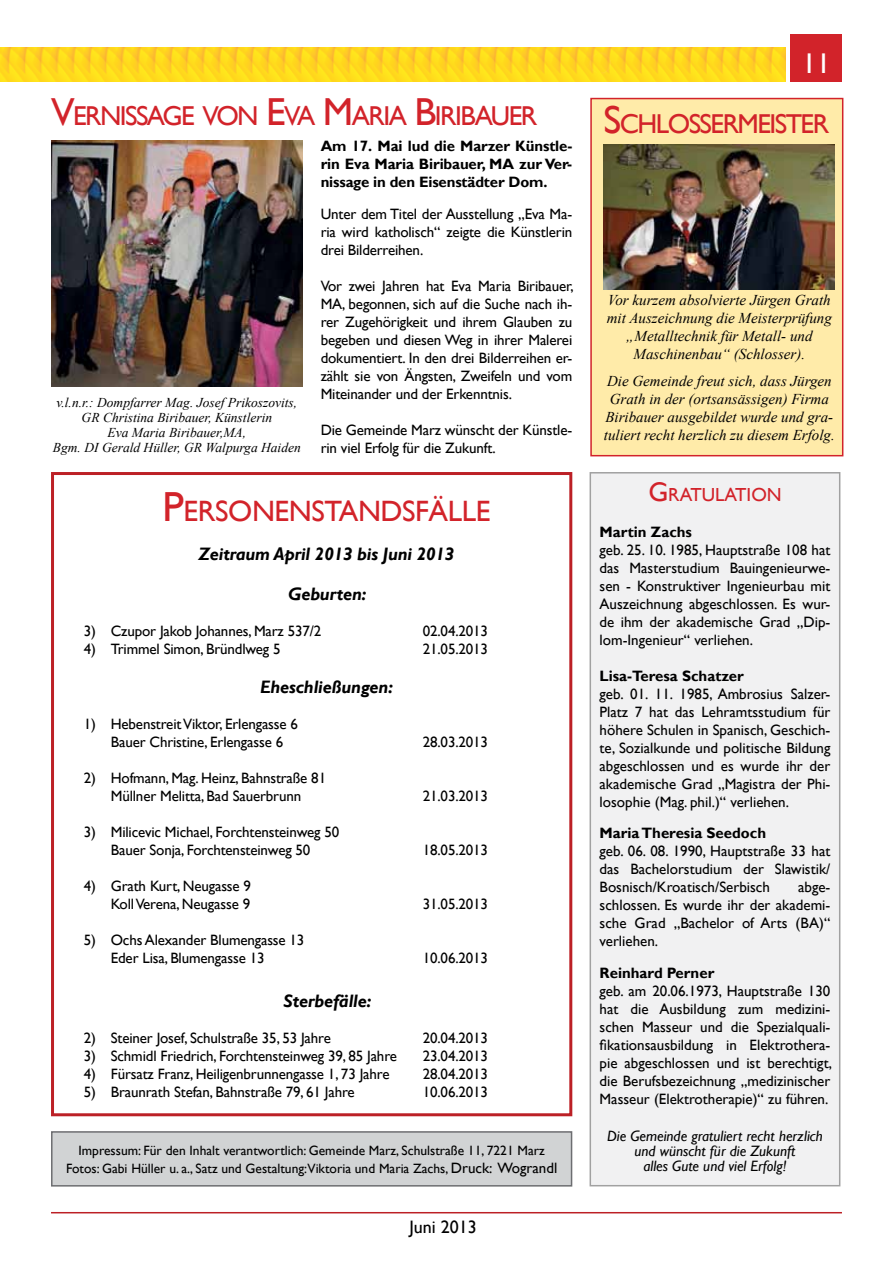
<style>
.page{position:relative;width:893px;height:1263px;background:#fff}
.page>*{position:absolute;margin:0;border:0;box-sizing:border-box;transform-origin:0 0}
.t1{font:29.4px "Gill Sans";letter-spacing:-.015em;color:#d2232a}
.t2{font:28.5px "Gill Sans";color:#fff}
.t3{font:27.3px "Gill Sans";letter-spacing:-.055em;color:#d2232a}
.t4{font:18.9px "Gill Sans";color:#d2232a}
.t5{font:italic 700 18px/39.6px "Gill Sans";letter-spacing:-.01em;color:#000;text-align:center}
.t6{font:18px "Gill Sans";color:#000}
.t7{font:15px/18px "Gill Sans";letter-spacing:-.01em;color:#000;text-align:justify}
.t8{font:italic 15px/18px "Times New Roman";color:#000;text-align:center}
.t9{font:700 15px/18px "Gill Sans";color:#000;text-align:justify}
.t10{font:italic 15px/15px "Gill Sans";color:#000;text-align:center}
.t11{font:13.5px/18px "Gill Sans";color:#000;text-align:center}
.t12{font:italic 13.5px/15px "Times New Roman";color:#000;text-align:center}
.s1{font-size:39px}
.s2{font-size:42px}
.s3{font-size:15px}
.s4{font-size:27px}
</style>
<div class="page">
<hr style="left:51px;top:1212px;width:791px;height:1px;background:#bc2026">
<img style="left:0;top:48px;width:786px;height:34px">
<div style="left:590px;top:98px;width:253px;height:358px;background:#ffeba9;border:2px solid #d2232a"></div>
<div style="left:791px;top:34px;width:51px;height:47px;background:#d2232a"></div>
<div style="left:51px;top:472px;width:521px;height:644px;border:3px solid #bc2026"></div>
<div style="left:590px;top:473px;width:250px;height:713px;background:#f1f1f2"></div>
<div style="left:590px;top:472px;width:250px;height:714px;border:2px solid #a1a1a1"></div>
<div style="left:52px;top:1132px;width:520px;height:54px;background:#d1d3d4"></div>
<div style="left:51px;top:1131px;width:521px;height:55px;border:2px solid #6d6e71"></div>
<img style="left:51px;top:140px;width:252px;height:247px">
<img style="left:604px;top:145px;width:231px;height:144px">
<h3 class="t3" style="left:51px;top:100px;width:488px"><span class="s1">V</span>ERNISSAGE VON <span class="s1">E</span>VA <span class="s1">M</span>ARIA <span class="s1">B</span>IRIBAUER</h3>
<p class="t9" style="left:321px;top:137px;width:253px">Am 17. Mai lud die Marzer Künstle&shy;rin Eva Maria Biribauer, MA zur Ver&shy;nissage in den Eisenstädter Dom.</p>
<p class="t7" style="left:321px;top:205px;width:253px">Unter dem Titel der Ausstellung „Eva Ma&shy;ria wird katholisch“ zeigte die Künstlerin drei Bilderreihen.</p>
<p class="t7" style="left:321px;top:277px;width:255px">Vor zwei Jahren hat Eva Maria Biribauer, MA, begonnen, sich auf die Suche nach ih&shy;rer Zugehörigkeit und ihrem Glauben zu begeben und diesen Weg in ihrer Malerei dokumentiert. In den drei Bilderreihen er&shy;zählt sie von Ängsten, Zweifeln und vom Miteinander und der Erkenntnis.</p>
<p class="t7" style="left:321px;top:421px;width:253px">Die Gemeinde Marz wünscht der Künstle&shy;rin viel Erfolg für die Zukunft.</p>
<p class="t12" style="left:53px;top:395px;width:249px">v.l.n.r.: Dompfarrer Mag. Josef Prikoszovits, GR Christina Biribauer, Künstlerin<br>Eva Maria Biribauer,MA,<br>Bgm. DI Gerald Hüller, GR Walpurga Haiden</p>
<h1 class="t1" style="left:163px;top:494px;width:329px"><span class="s2">P</span>ERSONENSTANDSFÄLLE</h1>
<p class="t5" style="left:199px;top:535px;width:257px">Zeitraum April 2013 bis Juni 2013<br>Geburten:</p>
<p class="t7" style="left:84px;top:622px;width:239px">3) Czupor Jakob Johannes, Marz 537/2</p>
<p class="t7" style="left:423px;top:622px;width:67px">02.04.2013</p>
<p class="t7" style="left:84px;top:640px;width:198px">4) Trimmel Simon, Bründlweg 5</p>
<p class="t7" style="left:423px;top:640px;width:67px">21.05.2013</p>
<p class="t5" style="left:260px;top:668px;width:135px">Eheschließungen:</p>
<p class="t7" style="left:111px;top:716px;width:189px;text-indent:-27px">1) Hebenstreit Viktor, Erlengasse 6<br>Bauer Christine, Erlengasse 6</p>
<p class="t7" style="left:423px;top:734px;width:67px">28.03.2013</p>
<p class="t7" style="left:84px;top:770px;width:244px;text-align:center">2) Hofmann, Mag. Heinz, Bahnstraße 81<br>Müllner Melitta, Bad Sauerbrunn</p>
<p class="t7" style="left:84px;top:824px;width:257px;text-align:center">3) Milicevic Michael, Forchtensteinweg 50<br>Bauer Sonja, Forchtensteinweg 50</p>
<p class="t7" style="left:84px;top:878px;width:169px;text-align:right">4) Grath Kurt, Neugasse 9<br>Koll Verena, Neugasse 9</p>
<p class="t7" style="left:111px;top:932px;width:195px;text-indent:-27px">5) Ochs Alexander Blumengasse 13<br>Eder Lisa, Blumengasse 13</p>
<p class="t7" style="left:423px;top:788px;width:67px">21.03.2013</p>
<p class="t7" style="left:423px;top:842px;width:67px">18.05.2013</p>
<p class="t7" style="left:423px;top:896px;width:67px">31.05.2013</p>
<p class="t7" style="left:423px;top:950px;width:67px">10.06.2013</p>
<p class="t5" style="left:284px;top:981px;width:89px">Sterbefälle:</p>
<p class="t7" style="left:84px;top:1029px;width:249px">2) Steiner Josef, Schulstraße 35, 53 Jahre</p>
<p class="t7" style="left:423px;top:1029px;width:67px">20.04.2013</p>
<p class="t7" style="left:84px;top:1047px;width:315px">3) Schmidl Friedrich, Forchtensteinweg 39, 85 Jahre</p>
<p class="t7" style="left:423px;top:1047px;width:67px">23.04.2013</p>
<p class="t7" style="left:84px;top:1065px;width:307px">4) Fürsatz Franz, Heiligenbrunnengasse 1, 73 Jahre</p>
<p class="t7" style="left:423px;top:1065px;width:67px">28.04.2013</p>
<p class="t7" style="left:84px;top:1083px;width:272px">5) Braunrath Stefan, Bahnstraße 79, 61 Jahre</p>
<p class="t7" style="left:423px;top:1083px;width:67px">10.06.2013</p>
<p class="t11" style="left:66px;top:1141px;width:493px">Impressum: Für den Inhalt verantwortlich: Gemeinde Marz, Schulstraße 11, 7221 Marz<br>Fotos: Gabi Hüller u. a., Satz und Gestaltung:Viktoria und Maria Zachs, <span class="s3">Druck: Wograndl</span></p>
<p class="t6" style="left:410px;top:1216px;width:69px">Juni 2013</p>
<h2 class="t2" style="left:802px;top:47px;width:30px">11</h2>
<h3 class="t3" style="left:603px;top:108px;width:227px"><span class="s1">S</span>CHLOSSERMEISTER</h3>
<p class="t8" style="left:607px;top:290px;width:227px">Vor kurzem absolvierte Jürgen Grath mit Auszeichnung die Meisterprüfung „Metalltechnik für Metall- und Maschinenbau“ (Schlosser).</p>
<p class="t8" style="left:604px;top:371px;width:233px">Die Gemeinde freut sich, dass Jürgen Grath in der (ortsansässigen) Firma Biribauer ausgebildet wurde und gra&shy;tuliert recht herzlich zu diesem Erfolg.</p>
<p class="t4" style="left:648px;top:483px;width:135px"><span class="s4">G</span> RATULATION</p>
<p class="t9" style="left:600px;top:523px;width:94px">Martin Zachs</p>
<p class="t7" style="left:600px;top:541px;width:232px">geb. 25. 10. 1985, Hauptstraße 108 hat das Masterstudium Bauingenieurwe&shy;sen - Konstruktiver Ingenieurbau mit Auszeichnung abgeschlossen. Es wur&shy;de ihm der akademische Grad „Dip&shy;lom-Ingenieur“ verliehen.</p>
<p class="t9" style="left:600px;top:667px;width:146px">Lisa-Teresa Schatzer</p>
<p class="t7" style="left:600px;top:685px;width:232px">geb. 01. 11. 1985, Ambrosius Salzer-Platz 7 hat das Lehramtsstudium für höhere Schulen in Spanisch, Geschich&shy;te, Sozialkunde und politische Bildung abgeschlossen und es wurde ihr der akademische Grad „Magistra der Phi&shy;losophie (Mag. phil.)“ verliehen.</p>
<p class="t9" style="left:600px;top:824px;width:168px">Maria Theresia Seedoch</p>
<p class="t7" style="left:600px;top:842px;width:232px">geb. 06. 08. 1990, Hauptstraße 33 hat das Bachelorstudium der Slawistik/ Bosnisch/Kroatisch/Serbisch</p>
<p class="t7" style="left:600px;top:878px;width:232px;text-indent:199px">abge&shy;schlossen. Es wurde ihr der akademi&shy;sche Grad „Bachelor of Arts (BA)“ verliehen.</p>
<p class="t9" style="left:600px;top:964px;width:116px">Reinhard Perner</p>
<p class="t7" style="left:600px;top:982px;width:234px">geb. am 20.06.1973, Hauptstraße 130 hat die Ausbildung zum medizini&shy;schen Masseur und die Spezialquali&shy;fikationsausbildung in Elektrothera&shy;pie abgeschlossen und ist berechtigt, die Berufsbezeichnung „medizinischer Masseur (Elektrotherapie)“ zu führen.</p>
<p class="t10" style="left:607px;top:1129px;width:217px">Die Gemeinde gratuliert recht herzlich und wünscht für die Zukunft<br>alles Gute und viel Erfolg!</p>
</div>
